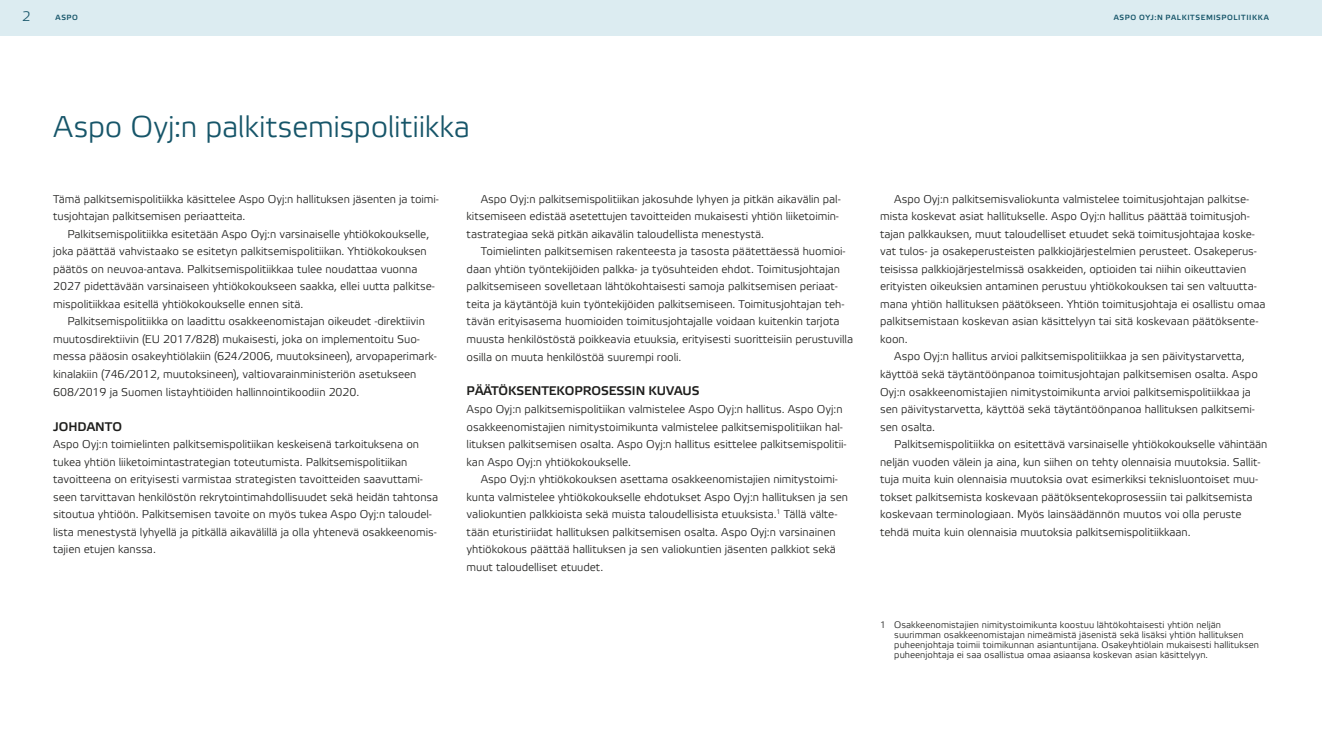
<style>
.page{position:relative;width:1322px;height:745px;background:#fff}
.page>*{position:absolute;margin:0;border:0;box-sizing:border-box;transform-origin:0 0}
.t1{font:30px "Etelka Light Pro";letter-spacing:-.015em;color:#165569}
.t2{font:13.75px "Etelka Light Pro";color:#165569}
.t3{font:700 12.5px "Etelka Light Pro";letter-spacing:-.005em;color:#1d1d1b}
.t4{font:300 11.25px/17.5px "Etelka";letter-spacing:-.005em;color:#1d1d1b}
.t5{font:300 9.38px/10px "Etelka";color:#1d1d1b}
.t6{font:700 7.5px "Etelka Light Pro";letter-spacing:.085em;color:#165569}
</style>
<div class="page">
<div style="left:0;top:0;width:1322px;height:35px;background:#dcecf1"></div>
<p class="t2" style="left:22px;top:9px;width:10px">2</p>
<p class="t6" style="left:55px;top:14px;width:24px">ASPO</p>
<p class="t6" style="left:1113px;top:14px;width:157px">ASPO OYJ:N PALKITSEMISPOLITIIKKA</p>
<h1 class="t1" style="left:53px;top:110px;width:418px">Aspo Oyj:n palkitsemispolitiikka</h1>
<p class="t4" style="left:53px;top:190px;width:387px">Tämä palkitsemispolitiikka käsittelee Aspo Oyj:n hallituksen jäsenten ja toimi&shy;tusjohtajan palkitsemisen periaatteita.</p>
<p class="t4" style="left:53px;top:225px;width:383px;text-indent:14px">Palkitsemispolitiikka esitetään Aspo Oyj:n varsinaiselle yhtiökokoukselle, joka päättää vahvistaako se esitetyn palkitsemispolitiikan. Yhtiökokouksen päätös on neuvoa-antava. Palkitsemispolitiikkaa tulee noudattaa vuonna 2027 pidettävään varsinaiseen yhtiökokoukseen saakka, ellei uutta palkitse&shy;mispolitiikkaa esitellä yhtiökokoukselle ennen sitä.</p>
<p class="t4" style="left:53px;top:313px;width:385px;text-indent:14px">Palkitsemispolitiikka on laadittu osakkeenomistajan oikeudet -direktiivin muutosdirektiivin (EU 2017/828) mukaisesti, joka on implementoitu Suo&shy;messa pääosin osakeyhtiölakiin (624/2006, muutoksineen), arvopaperimark&shy;kinalakiin (746/2012, muutoksineen), valtiovarainministeriön asetukseen 608/2019 ja Suomen listayhtiöiden hallinnointikoodiin 2020.</p>
<p class="t3" style="left:53px;top:419px;width:70px">JOHDANTO</p>
<p class="t4" style="left:53px;top:435px;width:386px">Aspo Oyj:n toimielinten palkitsemispolitiikan keskeisenä tarkoituksena on tukea yhtiön liiketoimintastrategian toteutumista. Palkitsemispolitiikan tavoitteena on erityisesti varmistaa strategisten tavoitteiden saavuttami&shy;seen tarvittavan henkilöstön rekrytointimahdollisuudet sekä heidän tahtonsa sitoutua yhtiöön. Palkitsemisen tavoite on myös tukea Aspo Oyj:n taloudel&shy;lista menestystä lyhyellä ja pitkällä aikavälillä ja olla yhtenevä osakkeenomis&shy;tajien etujen kanssa.</p>
<p class="t4" style="left:467px;top:190px;width:376px;text-indent:14px">Aspo Oyj:n palkitsemispolitiikan jakosuhde lyhyen ja pitkän aikavälin pal&shy;kitsemiseen edistää asetettujen tavoitteiden mukaisesti yhtiön liiketoimin&shy;tastrategiaa sekä pitkän aikavälin taloudellista menestystä.</p>
<p class="t4" style="left:467px;top:243px;width:388px;text-indent:14px">Toimielinten palkitsemisen rakenteesta ja tasosta päätettäessä huomioi&shy;daan yhtiön työntekijöiden palkka- ja työsuhteiden ehdot. Toimitusjohtajan palkitsemiseen sovelletaan lähtökohtaisesti samoja palkitsemisen periaat&shy;teita ja käytäntöjä kuin työntekijöiden palkitsemiseen. Toimitusjohtajan teh&shy;tävän erityisasema huomioiden toimitusjohtajalle voidaan kuitenkin tarjota muusta henkilöstöstä poikkeavia etuuksia, erityisesti suoritteisiin perustuvilla osilla on muuta henkilöstöä suurempi rooli.</p>
<p class="t3" style="left:467px;top:384px;width:234px">PÄÄTÖKSENTEKOPROSESSIN KUVAUS</p>
<p class="t4" style="left:467px;top:400px;width:381px">Aspo Oyj:n palkitsemispolitiikan valmistelee Aspo Oyj:n hallitus. Aspo Oyj:n osakkeenomistajien nimitystoimikunta valmistelee palkitsemispolitiikan hal&shy;lituksen palkitsemisen osalta. Aspo Oyj:n hallitus esittelee palkitsemispolitii&shy;kan Aspo Oyj:n yhtiökokoukselle.</p>
<p class="t4" style="left:467px;top:470px;width:383px;text-indent:14px">Aspo Oyj:n yhtiökokouksen asettama osakkeenomistajien nimitystoimi&shy;kunta valmistelee yhtiökokoukselle ehdotukset Aspo Oyj:n hallituksen ja sen valiokuntien palkkioista sekä muista taloudellisista etuuksista.<sup>1</sup> Tällä välte&shy;tään eturistiriidat hallituksen palkitsemisen osalta. Aspo Oyj:n varsinainen yhtiökokous päättää hallituksen ja sen valiokuntien jäsenten palkkiot sekä muut taloudelliset etuudet.</p>
<p class="t4" style="left:894px;top:190px;width:356px">Aspo Oyj:n palkitsemisvaliokunta valmistelee toimitusjohtajan palkitse-</p>
<p class="t4" style="left:880px;top:208px;width:371px">mista koskevat asiat hallitukselle. Aspo Oyj:n hallitus päättää toimitusjoh-</p>
<p class="t4" style="left:880px;top:225px;width:376px">tajan palkkauksen, muut taloudelliset etuudet sekä toimitusjohtajaa koske-</p>
<p class="t4" style="left:880px;top:243px;width:378px">vat tulos- ja osakeperusteisten palkkiojärjestelmien perusteet. Osakeperus-</p>
<p class="t4" style="left:880px;top:260px;width:368px">teisissa palkkiojärjestelmissä osakkeiden, optioiden tai niihin oikeuttavien</p>
<p class="t4" style="left:880px;top:278px;width:378px">erityisten oikeuksien antaminen perustuu yhtiökokouksen tai sen valtuutta-</p>
<p class="t4" style="left:880px;top:295px;width:387px">mana yhtiön hallituksen päätökseen. Yhtiön toimitusjohtaja ei osallistu omaa</p>
<p class="t4" style="left:880px;top:313px;width:380px">palkitsemistaan koskevan asian käsittelyyn tai sitä koskevaan päätöksente-</p>
<p class="t4" style="left:880px;top:330px;width:29px">koon.</p>
<p class="t4" style="left:894px;top:348px;width:352px">Aspo Oyj:n hallitus arvioi palkitsemispolitiikkaa ja sen päivitystarvetta,</p>
<p class="t4" style="left:880px;top:365px;width:379px">käyttöä sekä täytäntöönpanoa toimitusjohtajan palkitsemisen osalta. Aspo</p>
<p class="t4" style="left:880px;top:383px;width:372px">Oyj:n osakkeenomistajien nimitystoimikunta arvioi palkitsemispolitiikkaa ja</p>
<p class="t4" style="left:880px;top:400px;width:376px">sen päivitystarvetta, käyttöä sekä täytäntöönpanoa hallituksen palkitsemi-</p>
<p class="t4" style="left:880px;top:418px;width:56px">sen osalta.</p>
<p class="t4" style="left:894px;top:435px;width:375px">Palkitsemispolitiikka on esitettävä varsinaiselle yhtiökokoukselle vähintään</p>
<p class="t4" style="left:880px;top:453px;width:382px">neljän vuoden välein ja aina, kun siihen on tehty olennaisia muutoksia. Sallit-</p>
<p class="t4" style="left:880px;top:470px;width:379px">tuja muita kuin olennaisia muutoksia ovat esimerkiksi teknisluontoiset muu-</p>
<p class="t4" style="left:880px;top:488px;width:374px">tokset palkitsemista koskevaan päätöksentekoprosessiin tai palkitsemista</p>
<p class="t4" style="left:880px;top:505px;width:363px">koskevaan terminologiaan. Myös lainsäädännön muutos voi olla peruste</p>
<p class="t4" style="left:880px;top:523px;width:312px">tehdä muita kuin olennaisia muutoksia palkitsemispolitiikkaan.</p>
<p class="t5" style="left:894px;top:619px;width:366px;text-indent:-14px">1 Osakkeenomistajien nimitystoimikunta koostuu lähtökohtaisesti yhtiön neljän suurimman osakkeenomistajan nimeämistä jäsenistä sekä lisäksi yhtiön hallituksen puheenjohtaja toimii toimikunnan asiantuntijana. Osakeyhtiölain mukaisesti hallituksen puheenjohtaja ei saa osallistua omaa asiaansa koskevan asian käsittelyyn.</p>
</div>
